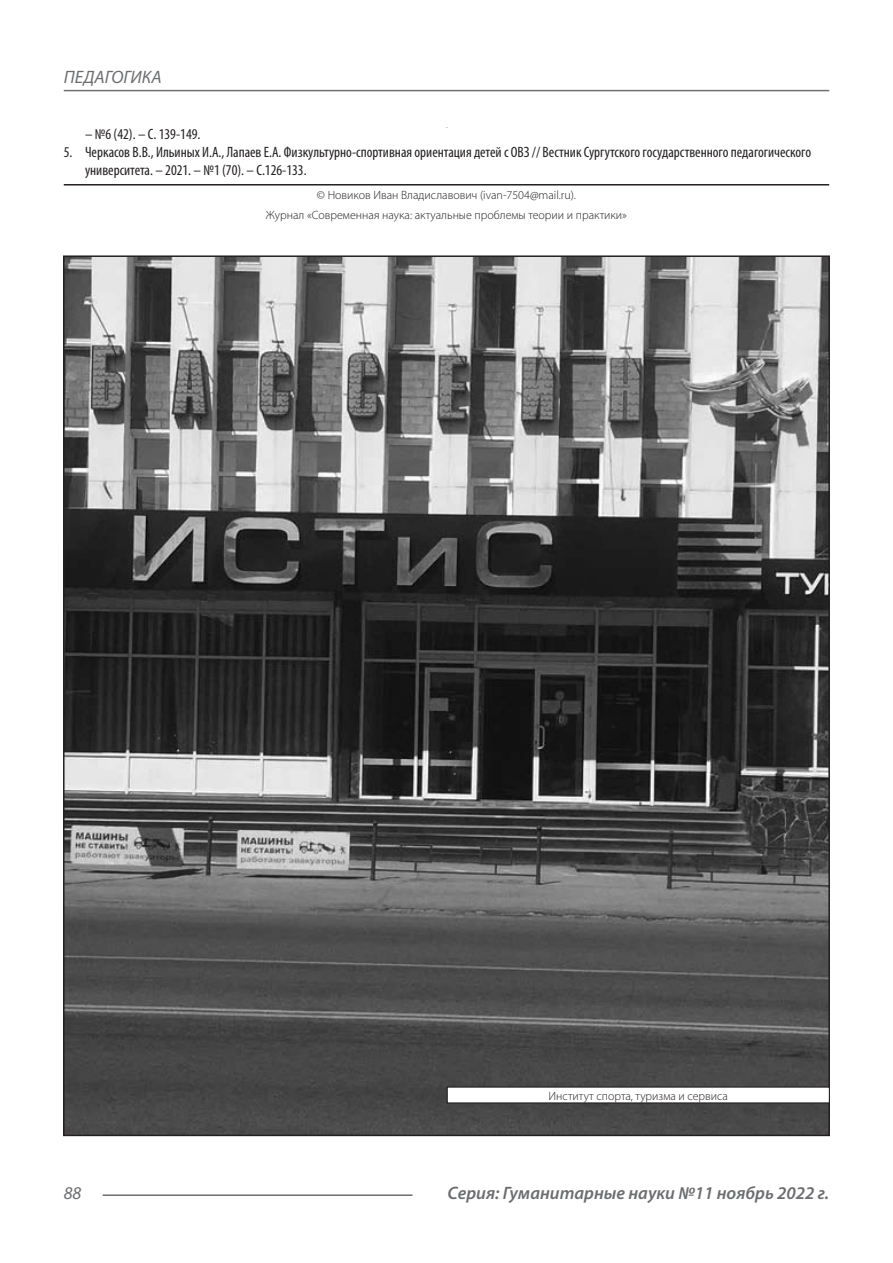
<style>
.page{position:relative;width:893px;height:1263px;background:#fff}
.page>*{position:absolute;margin:0;border:0;box-sizing:border-box;transform-origin:0 0}
.t1{font:italic 600 18px "Myriad Pro";color:#6c6d70}
.t2{font:italic 18px "Myriad Pro";color:#6c6d70}
.t3{font:condensed 15px/18px "Myriad Pro";color:#231f20}
.Автор_копирайт{font:300 12px "Myriad Pro";color:#231f20}
</style>
<div class="page">
<hr style="left:103px;top:1194px;width:309px;height:2px;background:#6c6d70">
<hr style="left:64px;top:90px;width:765px;height:1px;background:#6c6d70">
<hr style="left:64px;top:184px;width:765px;height:1px;background:#231f20">
<img style="left:66px;top:258px;width:761px;height:875px">
<div style="left:447px;top:1087px;width:382px;height:16px;background:#fff"></div>
<div style="left:447px;top:1086px;width:383px;height:17px;border:1px solid #231f20"></div>
<p class="t2" style="left:64px;top:66px;width:100px">ПЕДАГОГИКА</p>
<p class="t3" style="left:85px;top:125px;width:117px">– №6 (42). – С. 139-149.</p>
<p class="t3" style="left:85px;top:143px;width:727px;text-indent:-21px">5. Черкасов В.В., Ильиных И.А., Лапаев Е.А. Физкультурно-спортивная ориентация детей с ОВЗ // Вестник Сургутского государственного педагогического университета. – 2021. – №1 (70). – С.126-133.</p>
<p class="Автор_копирайт" style="left:317px;top:188px;width:261px">© Новиков Иван Владиславович (ivan-7504@mail.ru).</p>
<p class="Автор_копирайт" style="left:266px;top:208px;width:363px">Журнал «Современная наука: актуальные проблемы теории и практики»</p>
<p class="Автор_копирайт" style="left:549px;top:1088px;width:181px">Институт спорта, туризма и сервиса</p>
<p class="t2" style="left:64px;top:1182px;width:19px">88</p>
<p class="t1" style="left:448px;top:1182px;width:383px">Серия: Гуманитарные науки №11 ноябрь 2022 г.</p>
</div>
